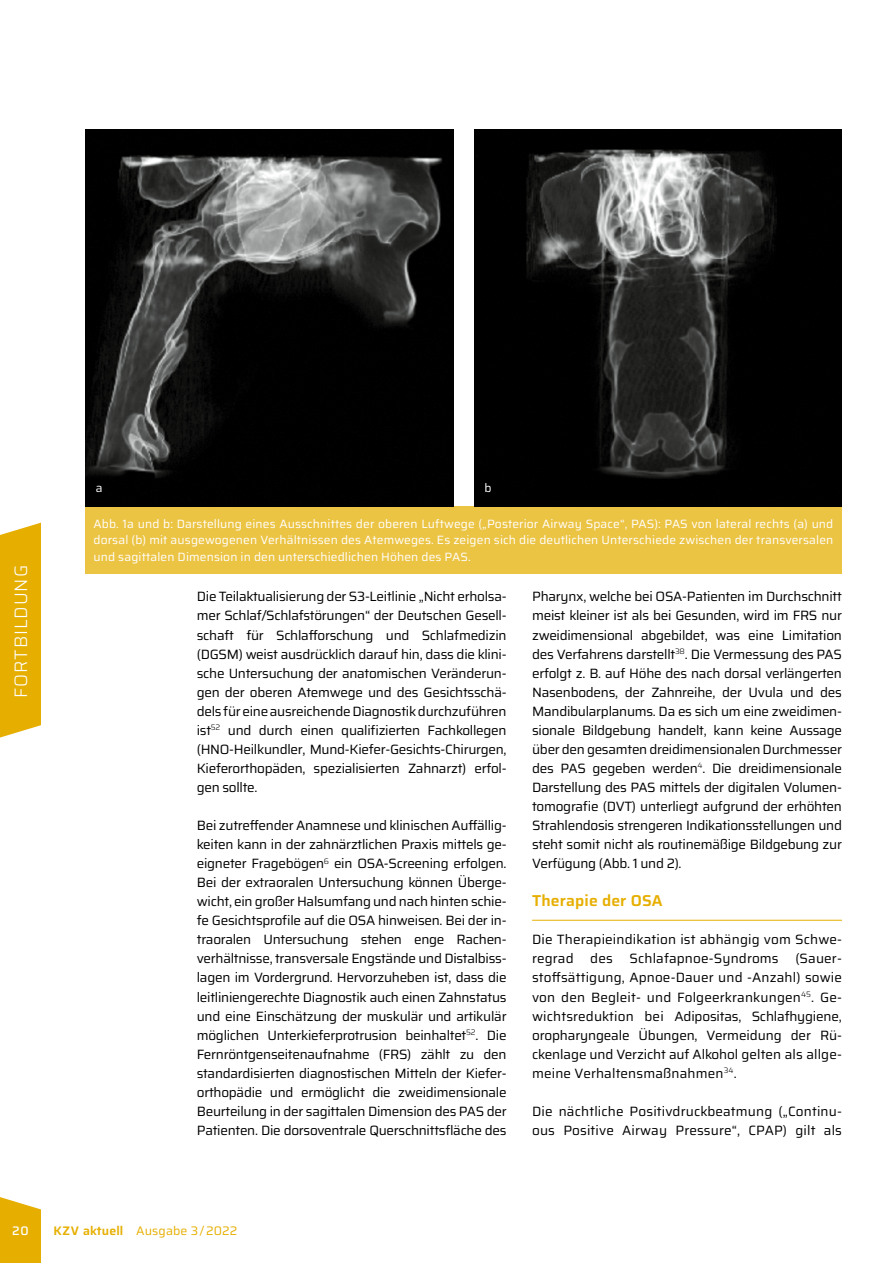
<style>
.page{position:relative;width:893px;height:1263px;background:#fff}
.page>*{position:absolute;margin:0;border:0;box-sizing:border-box;transform-origin:0 0}
.t1{font:300 18px "Saira";letter-spacing:.05em;color:#fff}
.t2{font:600 15.75px "Saira";letter-spacing:.01em;color:#e6af00}
.t3{font:13.5px/19px "Saira";letter-spacing:-.02em;color:#000;text-align:justify}
.t4{font:13.5px/19px "Saira";letter-spacing:.01em;color:#000}
.t5{font:12.3px "Saira";letter-spacing:.01em;color:#e6af00}
.t6{font:500 12.3px "Saira";color:#fff}
.t7{font:12px/16.5px "Saira";letter-spacing:.01em;color:#fff;text-align:justify}
.s1{font-weight:600}
</style>
<div class="page">
<hr style="left:532px;top:920px;width:310px;height:1px;background:#e6af00">
<div style="left:85px;top:506px;width:757px;height:68px;background:#ecc443"></div>
<img style="left:85px;top:130px;width:368px;height:376px">
<img style="left:474px;top:130px;width:368px;height:376px">
<svg style="left:0;top:1197px;width:41px;height:66px"></svg>
<div style="left:0;top:523px;width:41px;height:215px;background:#e6af00"></div>
<p class="t7" style="left:96px;top:479px;width:8px">a</p>
<p class="t7" style="left:485px;top:479px;width:9px">b</p>
<h1 class="t1" style="left:6px;top:698px;width:134px;rotate:-90deg">FORTBILDUNG</h1>
<p class="t7" style="left:94px;top:515px;width:741px">Abb. 1a und b: Darstellung eines Ausschnittes der oberen Luftwege („Posterior Airway Space“, PAS): PAS von lateral rechts (a) und dorsal (b) mit ausgewogenen Verhältnissen des Atemweges. Es zeigen sich die deutlichen Unterschiede zwischen der transversalen und sagittalen Dimension in den unterschiedlichen Höhen des PAS.</p>
<p class="t3" style="left:197px;top:587px;width:311px">Die Teilaktualisierung der S3-Leitlinie „Nicht erholsa&shy;mer Schlaf/Schlafstörungen“ der Deutschen Gesell&shy;schaft für Schlafforschung und Schlafmedizin (DGSM) weist ausdrücklich darauf hin, dass die klini&shy;sche Untersuchung der anatomischen Veränderun&shy;gen der oberen Atemwege und des Gesichtsschä&shy;dels für eine ausreichende Diagnostik durchzuführen ist<sup>52</sup> und durch einen qualifizierten Fachkollegen (HNO-Heilkundler, Mund-Kiefer-Gesichts-Chirurgen, Kieferorthopäden, spezialisierten Zahnarzt) erfol&shy;gen sollte.</p>
<p class="t3" style="left:197px;top:815px;width:311px">Bei zutreffender Anamnese und klinischen Auffällig&shy;keiten kann in der zahnärztlichen Praxis mittels ge&shy;eigneter Fragebögen<sup>6</sup> ein OSA-Screening erfolgen.<br>Bei der extraoralen Untersuchung können Überge&shy;wicht, ein großer Halsumfang und nach hinten schie&shy;fe Gesichtsprofile auf die OSA hinweisen. Bei der in&shy;traoralen Untersuchung stehen enge Rachen&shy;verhältnisse, transversale Engstände und Distalbiss&shy;lagen im Vordergrund. Hervorzuheben ist, dass die leitliniengerechte Diagnostik auch einen Zahnstatus und eine Einschätzung der muskulär und artikulär möglichen Unterkieferprotrusion beinhaltet<sup>52</sup>. Die Fernröntgenseitenaufnahme (FRS) zählt zu den standardisierten diagnostischen Mitteln der Kiefer&shy;orthopädie und ermöglicht die zweidimensionale Beurteilung in der sagittalen Dimension des PAS der Patienten. Die dorsoventrale Querschnittsfläche des</p>
<p class="t3" style="left:532px;top:587px;width:311px">Pharynx, welche bei OSA-Patienten im Durchschnitt meist kleiner ist als bei Gesunden, wird im FRS nur zweidimensional abgebildet, was eine Limitation des Verfahrens darstellt<sup>38</sup>. Die Vermessung des PAS erfolgt z. B. auf Höhe des nach dorsal verlängerten Nasenbodens, der Zahnreihe, der Uvula und des Mandibularplanums. Da es sich um eine zweidimen&shy;sionale Bildgebung handelt, kann keine Aussage über den gesamten dreidimensionalen Durchmesser des PAS gegeben werden<sup>4</sup>. Die dreidimensionale Darstellung des PAS mittels der digitalen Volumen&shy;tomografie (DVT) unterliegt aufgrund der erhöhten Strahlendosis strengeren Indikationsstellungen und steht somit nicht als routinemäßige Bildgebung zur Verfügung (Abb. 1 und 2).</p>
<p class="t2" style="left:532px;top:888px;width:132px">Therapie der OSA</p>
<p class="t3" style="left:532px;top:930px;width:311px">Die Therapieindikation ist abhängig vom Schwe&shy;regrad des Schlafapnoe-Syndroms (Sauer&shy;stoffsättigung, Apnoe-Dauer und -Anzahl) sowie von den Begleit- und Folgeerkrankungen<sup>45</sup>. Ge&shy;wichtsreduktion bei Adipositas, Schlafhygiene, oropharyngeale Übungen, Vermeidung der Rü&shy;ckenlage und Verzicht auf Alkohol gelten als allge&shy;meine Verhaltensmaßnahmen<sup>34</sup>.</p>
<p class="t4" style="left:532px;top:1101px;width:311px">Die nächtliche Positivdruckbeatmung („Continu&shy;ous Positive Airway Pressure“, CPAP) gilt als</p>
<p class="t6" style="left:12px;top:1221px;width:18px">20</p>
<p class="t5" style="left:53px;top:1221px;width:186px"><span class="s1">KZV aktuell</span> Ausgabe 3/2022</p>
</div>
